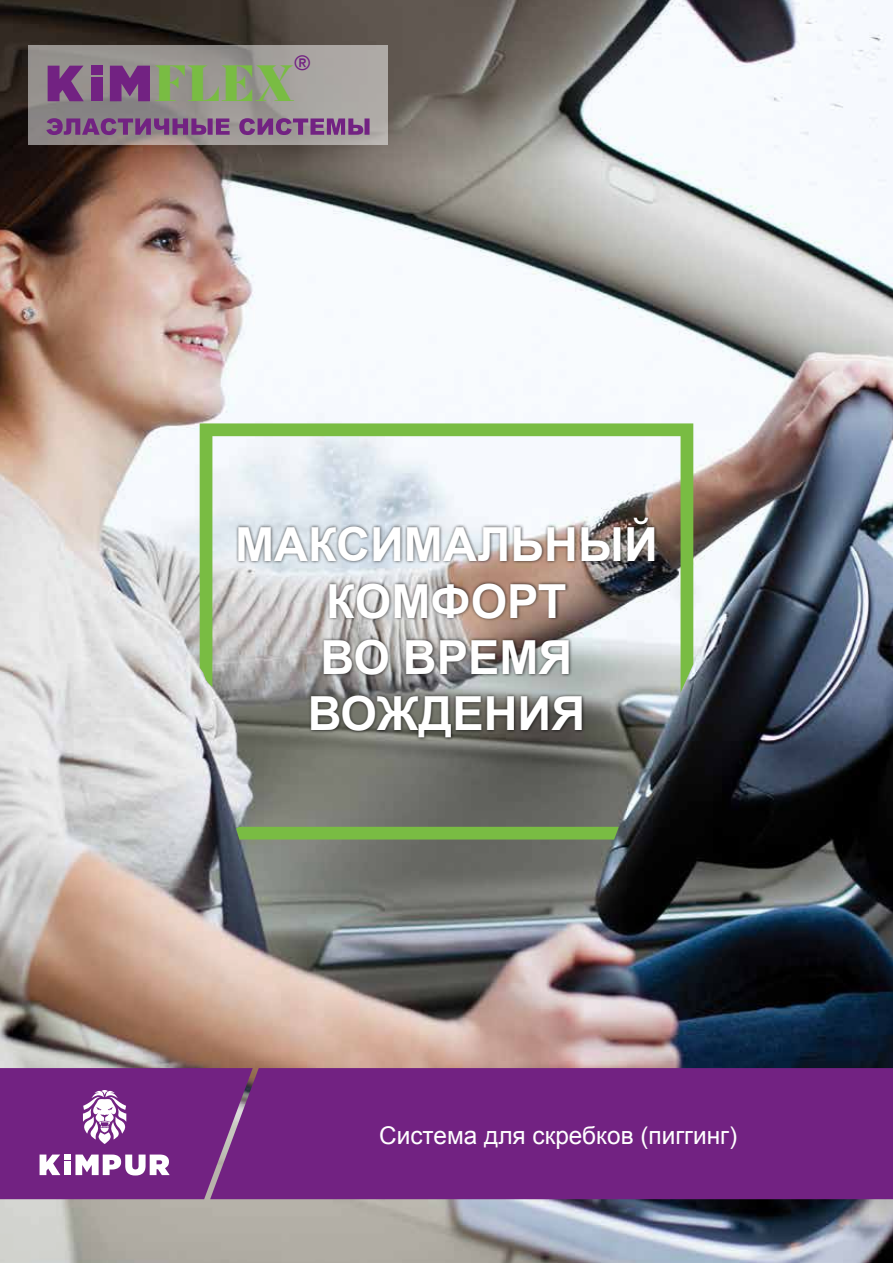
<style>
.page{position:relative;width:893px;height:1263px;background:#fff}
.page>*{position:absolute;margin:0;border:0;box-sizing:border-box;transform-origin:0 0}
.t1{font:49.5px "Bely Display";color:#79bc43}
.t2{font:700 46.95px/56.4px "Arial";color:#fff;text-align:center}
.t3{font:24.45px "Arial";color:#fff}
.t4{font:500 20.7px "Avenir";color:#722282}
</style>
<div class="page">
<img style="left:0;top:0;width:893px;height:1263px">
<svg style="left:200px;top:423px;width:493px;height:416px"></svg>
<div style="left:235px;top:515px;width:422px;height:226px;background:#000;opacity:.75"></div>
<div style="left:253px;top:1068px;width:640px;height:131px;background:#722282"></div>
<svg style="left:0;top:1068px;width:253px;height:131px;background:#7f388d"></svg>
<svg style="left:28px;top:45px;width:360px;height:100px;background:#9c9895"></svg>
<svg style="left:46px;top:118px;width:184px;height:17px;background:#7e5084"></svg>
<svg style="left:239px;top:118px;width:131px;height:17px;background:#86578c"></svg>
<svg style="left:48px;top:66px;width:36px;height:35px"></svg>
<div style="left:91px;top:78px;width:12px;height:23px;background:#722282"></div>
<div style="left:91px;top:66px;width:12px;height:9px;background:#722282"></div>
<svg style="left:110px;top:66px;width:40px;height:35px"></svg>
<p class="t4" style="left:294px;top:45px;width:18px">®</p>
<p class="t1" style="left:154px;top:43px;width:142px">FLEX</p>
<p class="t2" style="left:235px;top:518px;width:424px">МАКСИМАЛЬНЫЙ<br>КОМФОРТ<br>ВО ВРЕМЯ<br>ВОЖДЕНИЯ</p>
<p class="t3" style="left:379px;top:1119px;width:360px">Система для скребков (пиггинг)</p>
</div>
